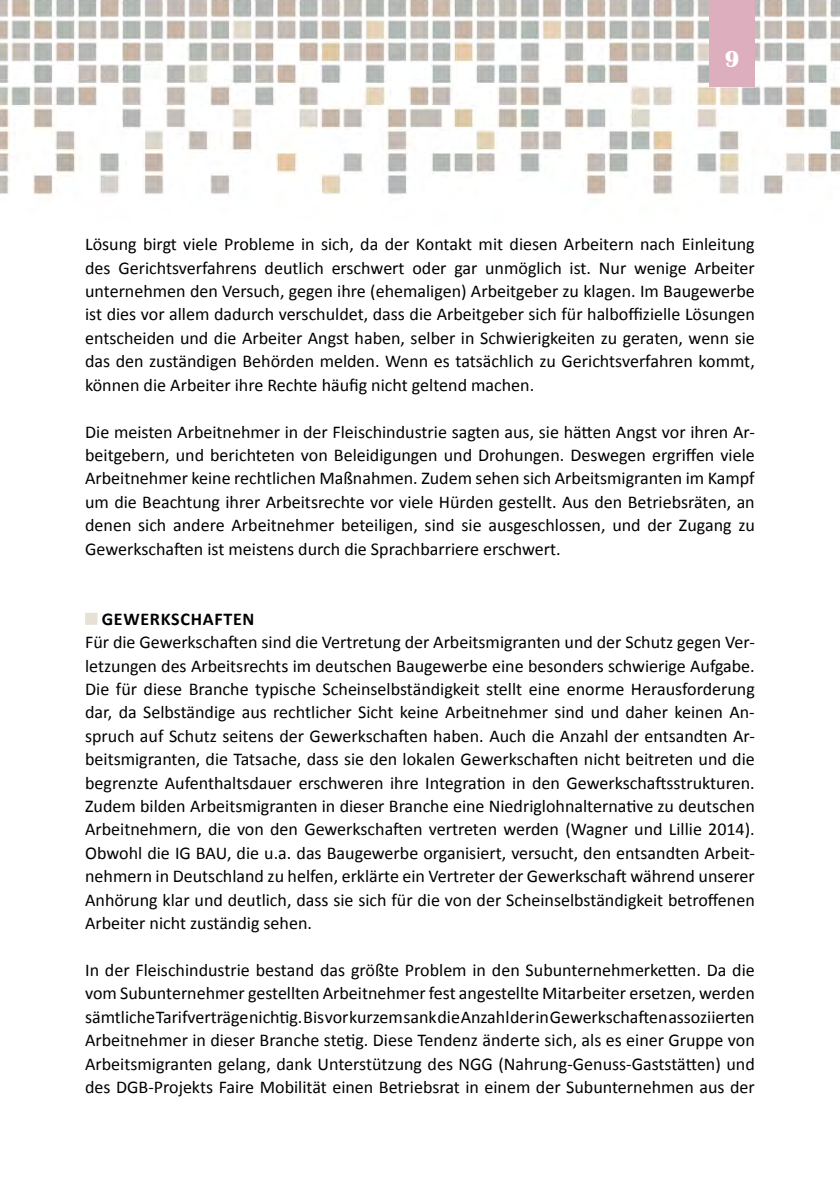
<style>
.page{position:relative;width:840px;height:1191px;background:#fff}
.page>*{position:absolute;margin:0;border:0;box-sizing:border-box;transform-origin:0 0}
.t1{font:700 24px "Britannic";color:#fff}
.t2{font:18px/23.4px "Calibri";color:#000;text-align:justify}
.t3{font:700 18px "Calibri";letter-spacing:.04em;color:#000}
</style>
<div class="page">
<img style="left:0;top:0;width:839px;height:195px">
<div style="left:709px;top:0;width:45px;height:87px;background:#dcaebe"></div>
<div style="left:85px;top:613px;width:12px;height:12px;background:#e8e0d4"></div>
<h1 class="t1" style="left:724px;top:46px;width:16px">9</h1>
<p class="t2" style="left:85px;top:233px;width:670px">Lösung birgt viele Probleme in sich, da der Kontakt mit diesen Arbeitern nach Einleitung des Gerichtsverfahrens deutlich erschwert oder gar unmöglich ist. Nur wenige Arbeiter unternehmen den Versuch, gegen ihre (ehemaligen) Arbeitgeber zu klagen. Im Baugewerbe ist dies vor allem dadurch verschuldet, dass die Arbeitgeber sich für halboffizielle Lösungen entscheiden und die Arbeiter Angst haben, selber in Schwierigkeiten zu geraten, wenn sie das den zuständigen Behörden melden. Wenn es tatsächlich zu Gerichtsverfahren kommt, können die Arbeiter ihre Rechte häufig nicht geltend machen.</p>
<p class="t2" style="left:85px;top:420px;width:670px">Die meisten Arbeitnehmer in der Fleischindustrie sagten aus, sie hätten Angst vor ihren Ar&shy;beitgebern, und berichteten von Beleidigungen und Drohungen. Deswegen ergriffen viele Arbeitnehmer keine rechtlichen Maßnahmen. Zudem sehen sich Arbeitsmigranten im Kampf um die Beachtung ihrer Arbeitsrechte vor viele Hürden gestellt. Aus den Betriebsräten, an denen sich andere Arbeitnehmer beteiligen, sind sie ausgeschlossen, und der Zugang zu Gewerkschaften ist meistens durch die Sprachbarriere erschwert.</p>
<p class="t3" style="left:102px;top:607px;width:154px">GEWERKSCHAFTEN</p>
<p class="t2" style="left:85px;top:630px;width:671px">Für die Gewerkschaften sind die Vertretung der Arbeitsmigranten und der Schutz gegen Ver&shy;letzungen des Arbeitsrechts im deutschen Baugewerbe eine besonders schwierige Aufgabe.<br>Die für diese Branche typische Scheinselbständigkeit stellt eine enorme Herausforderung dar, da Selbständige aus rechtlicher Sicht keine Arbeitnehmer sind und daher keinen An&shy;spruch auf Schutz seitens der Gewerkschaften haben. Auch die Anzahl der entsandten Ar&shy;beitsmigranten, die Tatsache, dass sie den lokalen Gewerkschaften nicht beitreten und die begrenzte Aufenthaltsdauer erschweren ihre Integration in den Gewerkschaftsstrukturen.<br>Zudem bilden Arbeitsmigranten in dieser Branche eine Niedriglohnalternative zu deutschen Arbeitnehmern, die von den Gewerkschaften vertreten werden (Wagner und Lillie 2014).<br>Obwohl die IG BAU, die u.a. das Baugewerbe organisiert, versucht, den entsandten Arbeit&shy;nehmern in Deutschland zu helfen, erklärte ein Vertreter der Gewerkschaft während unserer Anhörung klar und deutlich, dass sie sich für die von der Scheinselbständigkeit betroffenen Arbeiter nicht zuständig sehen.</p>
<p class="t2" style="left:85px;top:958px;width:670px">In der Fleischindustrie bestand das größte Problem in den Subunternehmerketten. Da die vom Subunternehmer gestellten Arbeitnehmer fest angestellte Mitarbeiter ersetzen, werden sämtliche Tarifverträge nichtig. Bis vor kurzem sank die Anzahl der in Gewerkschaften assoziierten Arbeitnehmer in dieser Branche stetig. Diese Tendenz änderte sich, als es einer Gruppe von Arbeitsmigranten gelang, dank Unterstützung des NGG (Nahrung-Genuss-Gaststätten) und des DGB-Projekts Faire Mobilität einen Betriebsrat in einem der Subunternehmen aus der</p>
</div>
